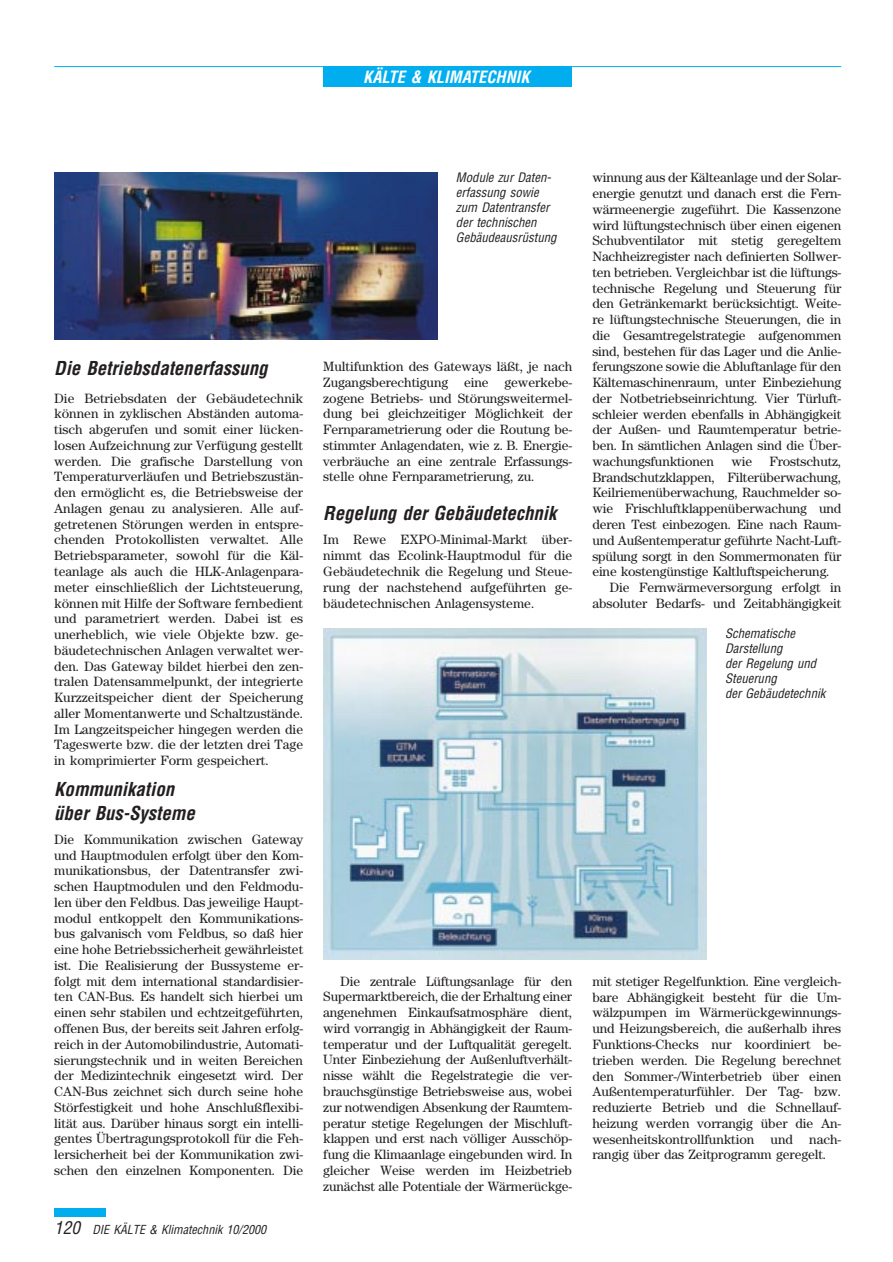
<style>
.page{position:relative;width:893px;height:1262px;background:#fff}
.page>*{position:absolute;margin:0;border:0;box-sizing:border-box;transform-origin:0 0}
.t1{font:italic 700 condensed 18.75px/23.2px "Helvetica";color:#231f20}
.t2{font:italic 700 condensed 16.5px "Helvetica";color:#fff}
.t3{font:13.5px/15.8px "Century";letter-spacing:-.01em;color:#231f20;text-align:justify}
.t4{font:italic condensed 12.75px/15px "Helvetica";color:#231f20}
.t5{font:italic condensed 12.15px "Helvetica";color:#231f20}
.s1{font-size:17.25px}
</style>
<div class="page">
<div style="left:54px;top:1208px;width:51px;height:8px;background:#00aeef"></div>
<div style="left:323px;top:67px;width:249px;height:20px;background:#00aeef"></div>
<hr style="left:54px;top:66px;width:787px;height:1px;background:#00aeef">
<img style="left:54px;top:173px;width:383px;height:166px">
<img style="left:323px;top:628px;width:383px;height:331px">
<p class="t2" style="left:363px;top:71px;width:168px">KÄLTE &amp; KLIMATECHNIK</p>
<p class="t4" style="left:456px;top:171px;width:105px">Module zur Daten&shy;erfassung sowie zum Datentransfer der technischen<br>Gebäudeausrüstung</p>
<h1 class="t1" style="left:54px;top:358px;width:219px">Die Betriebsdatenerfassung</h1>
<p class="t3" style="left:54px;top:391px;width:250px">Die Betriebsdaten der Gebäudetechnik können in zyklischen Abständen automa&shy;tisch abgerufen und somit einer lücken&shy;losen Aufzeichnung zur Verfügung gestellt werden. Die grafische Darstellung von Temperaturverläufen und Betriebszustän&shy;den ermöglicht es, die Betriebsweise der Anlagen genau zu analysieren. Alle auf&shy;getretenen Störungen werden in entspre&shy;chenden Protokollisten verwaltet. Alle Betriebsparameter, sowohl für die Käl&shy;teanlage als auch die HLK-Anlagenpara&shy;meter einschließlich der Lichtsteuerung, können mit Hilfe der Software fernbedient und parametriert werden. Dabei ist es unerheblich, wie viele Objekte bzw. ge&shy;bäudetechnischen Anlagen verwaltet wer&shy;den. Das Gateway bildet hierbei den zen&shy;tralen Datensammelpunkt, der integrierte Kurzzeitspeicher dient der Speicherung aller Momentanwerte und Schaltzustände.<br>Im Langzeitspeicher hingegen werden die Tageswerte bzw. die der letzten drei Tage in komprimierter Form gespeichert.</p>
<h1 class="t1" style="left:54px;top:779px;width:146px">Kommunikation über Bus-Systeme</h1>
<p class="t3" style="left:54px;top:832px;width:250px">Die Kommunikation zwischen Gateway und Hauptmodulen erfolgt über den Kom&shy;munikationsbus, der Datentransfer zwi&shy;schen Hauptmodulen und den Feldmodu&shy;len über den Feldbus. Das jeweilige Haupt&shy;modul entkoppelt den Kommunikations&shy;bus galvanisch vom Feldbus, so daß hier eine hohe Betriebssicherheit gewährleistet ist. Die Realisierung der Bussysteme er&shy;folgt mit dem international standardisier&shy;ten CAN-Bus. Es handelt sich hierbei um einen sehr stabilen und echtzeitgeführten, offenen Bus, der bereits seit Jahren erfolg&shy;reich in der Automobilindustrie, Automati&shy;sierungstechnik und in weiten Bereichen der Medizintechnik eingesetzt wird. Der CAN-Bus zeichnet sich durch seine hohe Störfestigkeit und hohe Anschlußflexibi&shy;lität aus. Darüber hinaus sorgt ein intelli&shy;gentes Übertragungsprotokoll für die Feh&shy;lersicherheit bei der Kommunikation zwi&shy;schen den einzelnen Komponenten. Die</p>
<p class="t5" style="left:54px;top:1224px;width:216px"><span class="s1">120</span> DIE KÄLTE &amp; Klimatechnik 10/2000</p>
<p class="t3" style="left:323px;top:360px;width:250px">Multifunktion des Gateways läßt, je nach Zugangsberechtigung eine gewerkebe&shy;zogene Betriebs- und Störungsweitermel&shy;dung bei gleichzeitiger Möglichkeit der Fernparametrierung oder die Routung be&shy;stimmter Anlagendaten, wie z. B. Energie&shy;verbräuche an eine zentrale Erfassungs&shy;stelle ohne Fernparametrierung, zu.</p>
<h1 class="t1" style="left:323px;top:503px;width:235px">Regelung der Gebäudetechnik</h1>
<p class="t3" style="left:323px;top:533px;width:250px">Im Rewe EXPO-Minimal-Markt über&shy;nimmt das Ecolink-Hauptmodul für die Gebäudetechnik die Regelung und Steue&shy;rung der nachstehend aufgeführten ge&shy;bäudetechnischen Anlagensysteme.</p>
<p class="t3" style="left:323px;top:974px;width:250px;text-indent:17px">Die zentrale Lüftungsanlage für den Supermarktbereich, die der Erhaltung einer angenehmen Einkaufsatmosphäre dient, wird vorrangig in Abhängigkeit der Raum&shy;temperatur und der Luftqualität geregelt.<br>Unter Einbeziehung der Außenluftverhält&shy;nisse wählt die Regelstrategie die ver&shy;brauchsgünstige Betriebsweise aus, wobei zur notwendigen Absenkung der Raumtem&shy;peratur stetige Regelungen der Mischluft&shy;klappen und erst nach völliger Ausschöp&shy;fung die Klimaanlage eingebunden wird. In gleicher Weise werden im Heizbetrieb zunächst alle Potentiale der Wärmerückge-</p>
<p class="t3" style="left:592px;top:171px;width:250px">winnung aus der Kälteanlage und der Solar&shy;energie genutzt und danach erst die Fern&shy;wärmeenergie zugeführt. Die Kassenzone wird lüftungstechnisch über einen eigenen Schubventilator mit stetig geregeltem Nachheizregister nach definierten Sollwer&shy;ten betrieben. Vergleichbar ist die lüftungs&shy;technische Regelung und Steuerung für den Getränkemarkt berücksichtigt. Weite&shy;re lüftungstechnische Steuerungen, die in die Gesamtregelstrategie aufgenommen sind, bestehen für das Lager und die Anlie&shy;ferungszone sowie die Abluftanlage für den Kältemaschinenraum, unter Einbeziehung der Notbetriebseinrichtung. Vier Türluft&shy;schleier werden ebenfalls in Abhängigkeit der Außen- und Raumtemperatur betrie&shy;ben. In sämtlichen Anlagen sind die Über&shy;wachungsfunktionen</p>
<p class="t3" style="left:731px;top:454px;width:22px">wie</p>
<p class="t3" style="left:769px;top:454px;width:73px">Frostschutz,</p>
<p class="t3" style="left:592px;top:470px;width:250px">Brandschutzklappen, Filterüberwachung,</p>
<p class="t3" style="left:592px;top:486px;width:250px">Keilriemenüberwachung, Rauchmelder so-</p>
<p class="t3" style="left:592px;top:502px;width:250px">wie Frischluftklappenüberwachung und</p>
<p class="t3" style="left:592px;top:518px;width:250px">deren Test einbezogen. Eine nach Raum-</p>
<p class="t3" style="left:592px;top:533px;width:250px">und Außentemperatur geführte Nacht-Luft-</p>
<p class="t3" style="left:592px;top:549px;width:250px">spülung sorgt in den Sommermonaten für</p>
<p class="t3" style="left:592px;top:565px;width:239px">eine kostengünstige Kaltluftspeicherung.</p>
<p class="t3" style="left:609px;top:581px;width:233px">Die Fernwärmeversorgung erfolgt in</p>
<p class="t3" style="left:592px;top:596px;width:250px">absoluter Bedarfs- und Zeitabhängigkeit</p>
<p class="t4" style="left:725px;top:627px;width:102px">Schematische<br>Darstellung<br>der Regelung und<br>Steuerung<br>der Gebäudetechnik</p>
<p class="t3" style="left:592px;top:974px;width:250px">mit stetiger Regelfunktion. Eine vergleich&shy;bare Abhängigkeit besteht für die Um&shy;wälzpumpen im Wärmerückgewinnungs&shy;und Heizungsbereich, die außerhalb ihres Funktions-Checks nur koordiniert be&shy;trieben werden. Die Regelung berechnet den Sommer-/Winterbetrieb über einen Außentemperaturfühler. Der Tag- bzw. reduzierte Betrieb und die Schnellauf&shy;heizung werden vorrangig über die An&shy;wesenheitskontrollfunktion und nach&shy;rangig über das Zeitprogramm geregelt.</p>
</div>
